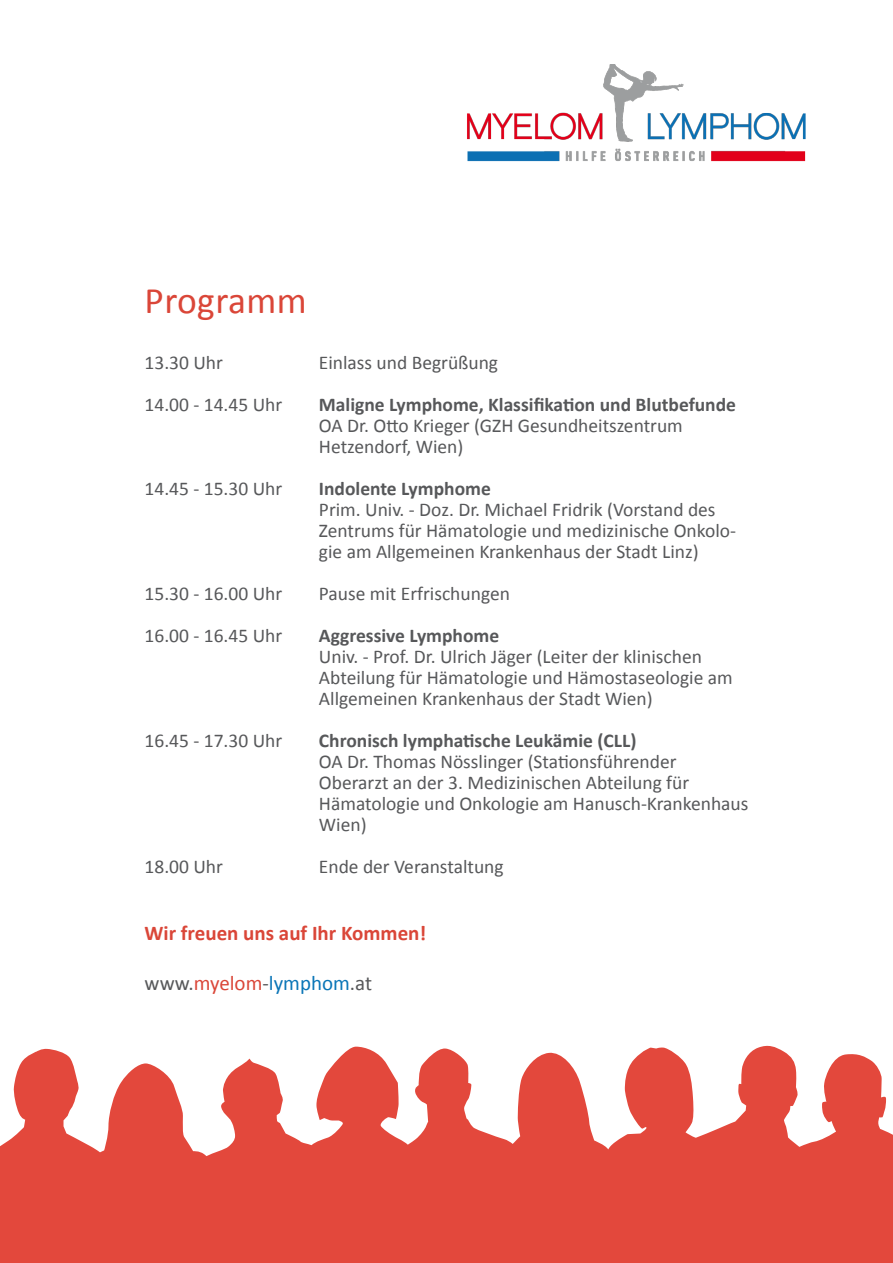
<style>
.page{position:relative;width:893px;height:1263px;background:#fff}
.page>*{position:absolute;margin:0;border:0;box-sizing:border-box;transform-origin:0 0}
.t1{font:37.5px "Calibri";letter-spacing:.01em;color:#da4638}
.t2{font:700 21px "Calibri";color:#da4638}
.t3{font:21px "Calibri";color:#57585a}
.t4{font:19.5px/21px "Calibri";color:#57585a}
.t5{font:700 19.5px "Calibri";color:#57585a}
.s1{color:#da4638}
.s2{color:#0a75b7}
</style>
<div class="page">
<svg style="left:0;top:1045px;width:893px;height:218px;fill:#e3483c"></svg>
<img style="left:467px;top:64px;width:339px;height:98px">
<h1 class="t1" style="left:145px;top:277px;width:164px">Programm</h1>
<p class="t4" style="left:145px;top:341px;width:139px;line-height:42px">13.30 Uhr<br>14.00 - 14.45 Uhr</p>
<p class="t4" style="left:145px;top:478px;width:139px">14.45 - 15.30 Uhr</p>
<p class="t4" style="left:145px;top:572px;width:139px;line-height:42px">15.30 - 16.00 Uhr<br>16.00 - 16.45 Uhr</p>
<p class="t4" style="left:145px;top:730px;width:139px">16.45 - 17.30 Uhr</p>
<p class="t4" style="left:145px;top:856px;width:80px">18.00 Uhr</p>
<p class="t4" style="left:319px;top:352px;width:181px">Einlass und Begrüßung</p>
<p class="t5" style="left:319px;top:392px;width:419px">Maligne Lymphome, Klassifikation und Blutbefunde</p>
<p class="t4" style="left:319px;top:415px;width:365px">OA Dr. Otto Krieger (GZH Gesundheitszentrum<br>Hetzendorf, Wien)</p>
<p class="t5" style="left:319px;top:476px;width:173px">Indolente Lymphome</p>
<p class="t4" style="left:319px;top:499px;width:419px">Prim. Univ. - Doz. Dr. Michael Fridrik (Vorstand des<br>Zentrums für Hämatologie und medizinische Onkolo&shy;gie am Allgemeinen Krankenhaus der Stadt Linz)</p>
<p class="t4" style="left:319px;top:583px;width:193px">Pause mit Erfrischungen</p>
<p class="t5" style="left:319px;top:623px;width:182px">Aggressive Lymphome</p>
<p class="t4" style="left:319px;top:646px;width:415px">Univ. - Prof. Dr. Ulrich Jäger (Leiter der klinischen<br>Abteilung für Hämatologie und Hämostaseologie am<br>Allgemeinen Krankenhaus der Stadt Wien)</p>
<p class="t5" style="left:319px;top:728px;width:319px">Chronisch lymphatische Leukämie (CLL)</p>
<p class="t4" style="left:319px;top:751px;width:431px">OA Dr. Thomas Nösslinger (Stationsführender Oberarzt an der 3. Medizinischen Abteilung für Hämatologie und Onkologie am Hanusch-Krankenhaus Wien)</p>
<p class="t4" style="left:319px;top:856px;width:186px">Ende der Veranstaltung</p>
<p class="t2" style="left:145px;top:919px;width:283px">Wir freuen uns auf Ihr Kommen!</p>
<p class="t3" style="left:145px;top:970px;width:229px">www.<span class="s1">myelom</span>-<span class="s2">lymphom</span>.at</p>
</div>
